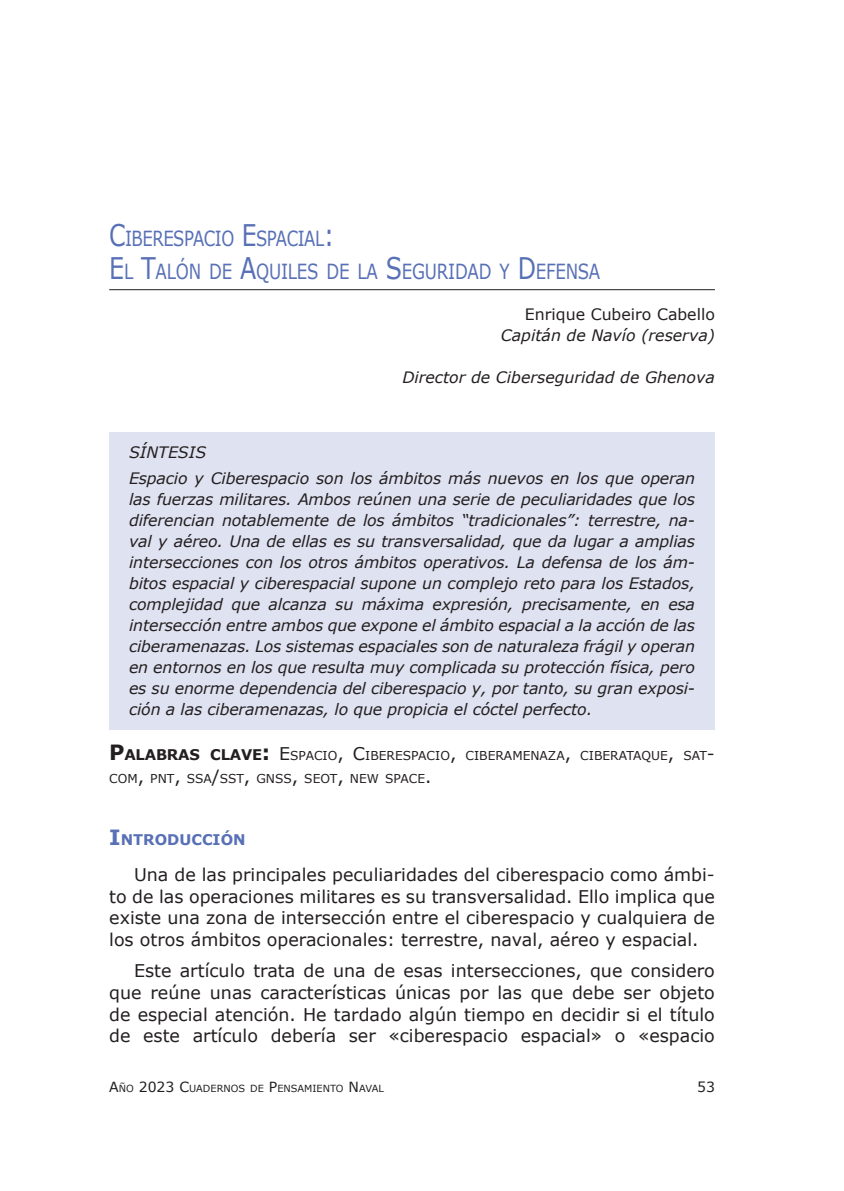
<style>
.page{position:relative;width:844px;height:1191px;background:#fff}
.page>*{position:absolute;margin:0;border:0;box-sizing:border-box;transform-origin:0 0}
.t1{font:20.82px/33.2px "Verdana";letter-spacing:-.015em;color:#5870b6;scale:.79 1}
.t2{font:17.5px/21.5px "Verdana";color:#231f20;text-align:justify}
.t3{font:italic 15.75px/21px "Verdana";letter-spacing:-.01em;color:#231f20}
.t4{font:15.75px "Verdana";color:#231f20}
.t5{font:700 14.7px "Verdana";letter-spacing:-.015em;color:#231f20}
.t6{font:700 14.7px "Verdana";color:#5870b6}
.t7{font:14px "Verdana";color:#231f20}
.t8{font:12.25px "Verdana";color:#231f20}
.t9{font:9.8px "Verdana";color:#231f20}
.s1{font-size:29.75px}
.s2{font-size:21px}
.s3{font-weight:400;font-size:17.5px}
.s4{font-weight:400;font-size:12.25px}
.s5{font-size:17.5px}
.s6{font-size:14px}
</style>
<div class="page">
<div style="left:109px;top:432px;width:605px;height:297px;background:#dfe2f1"></div>
<hr style="left:109px;top:289px;width:605px;height:1px;background:#231f20">
<h1 class="t1" style="left:109px;top:222px;width:622px"><span class="s1">C</span>IBERESPACIO <span class="s1">E</span>SPACIAL<span class="s1">:<br>E</span>L <span class="s1">T</span>ALÓN DE <span class="s1">A</span>QUILES DE LA <span class="s1">S</span>EGURIDAD Y <span class="s1">D</span>EFENSA</h1>
<p class="t4" style="left:525px;top:303px;width:191px">Enrique Cubeiro Cabello</p>
<p class="t3" style="left:500px;top:324px;width:215px">Capitán de Navío (reserva)</p>
<p class="t3" style="left:402px;top:366px;width:314px">Director de Ciberseguridad de Ghenova</p>
<p class="t3" style="left:129px;top:439px;width:567px;line-height:25.9px">SÍNTESIS<br>Espacio y Ciberespacio son los ámbitos más nuevos en los que operan</p>
<p class="t3" style="left:129px;top:488px;width:567px;text-align:justify">las fuerzas militares. Ambos reúnen una serie de peculiaridades que los diferencian notablemente de los ámbitos “tradicionales”: terrestre, na&shy;val y aéreo. Una de ellas es su transversalidad, que da lugar a amplias intersecciones con los otros ámbitos operativos. La defensa de los ám&shy;bitos espacial y ciberespacial supone un complejo reto para los Estados, complejidad que alcanza su máxima expresión, precisamente, en esa intersección entre ambos que expone el ámbito espacial a la acción de las ciberamenazas. Los sistemas espaciales son de naturaleza frágil y operan en entornos en los que resulta muy complicada su protección física, pero es su enorme dependencia del ciberespacio y, por tanto, su gran exposi&shy;ción a las ciberamenazas, lo que propicia el cóctel perfecto.</p>
<p class="t5" style="left:109px;top:744px;width:198px"><span class="s2">P</span>ALABRAS CLAVE <span class="s2">:</span> <span class="s3">E</span> <span class="s4">SPAC</span></p>
<p class="t8" style="left:322px;top:747px;width:97px">IO<span class="s5">, C</span>IBERESPAC</p>
<p class="t8" style="left:435px;top:747px;width:281px">IO<span class="s5">,</span> CIBERAMENAZA<span class="s5">,</span> CIBERATAQUE<span class="s5">,</span> SAT<span class="s5">-</span></p>
<p class="t8" style="left:109px;top:770px;width:293px">COM<span class="s5">,</span> PNT<span class="s5">,</span> SSA<span class="s5">/</span>SST<span class="s5">,</span> GNSS<span class="s5">,</span> SEOT<span class="s5">,</span> NEW SPAC</p>
<p class="t8" style="left:417px;top:770px;width:16px">E<span class="s5">.</span></p>
<p class="t6" style="left:109px;top:829px;width:138px"><span class="s2">I</span> NTRODUCCIÓN</p>
<p class="t2" style="left:109px;top:864px;width:607px;text-indent:25px">Una de las principales peculiaridades del ciberespacio como ámbi&shy;to de las operaciones militares es su transversalidad. Ello implica que existe una zona de intersección entre el ciberespacio y cualquiera de los otros ámbitos operacionales: terrestre, naval, aéreo y espacial.</p>
<p class="t2" style="left:109px;top:960px;width:607px;text-indent:25px">Este artículo trata de una de esas intersecciones, que considero que reúne unas características únicas por las que debe ser objeto de especial atención. He tardado algún tiempo en decidir si el título de este artículo debería ser «ciberespacio espacial» o «espacio</p>
<p class="t9" style="left:109px;top:1081px;width:276px"><span class="s6">A</span>ÑO <span class="s6">2023 C</span>UADERNOS DE <span class="s6">P</span>ENSAMIENTO <span class="s6">N</span>AVAL</p>
<p class="t7" style="left:697px;top:1077px;width:19px">53</p>
</div>
